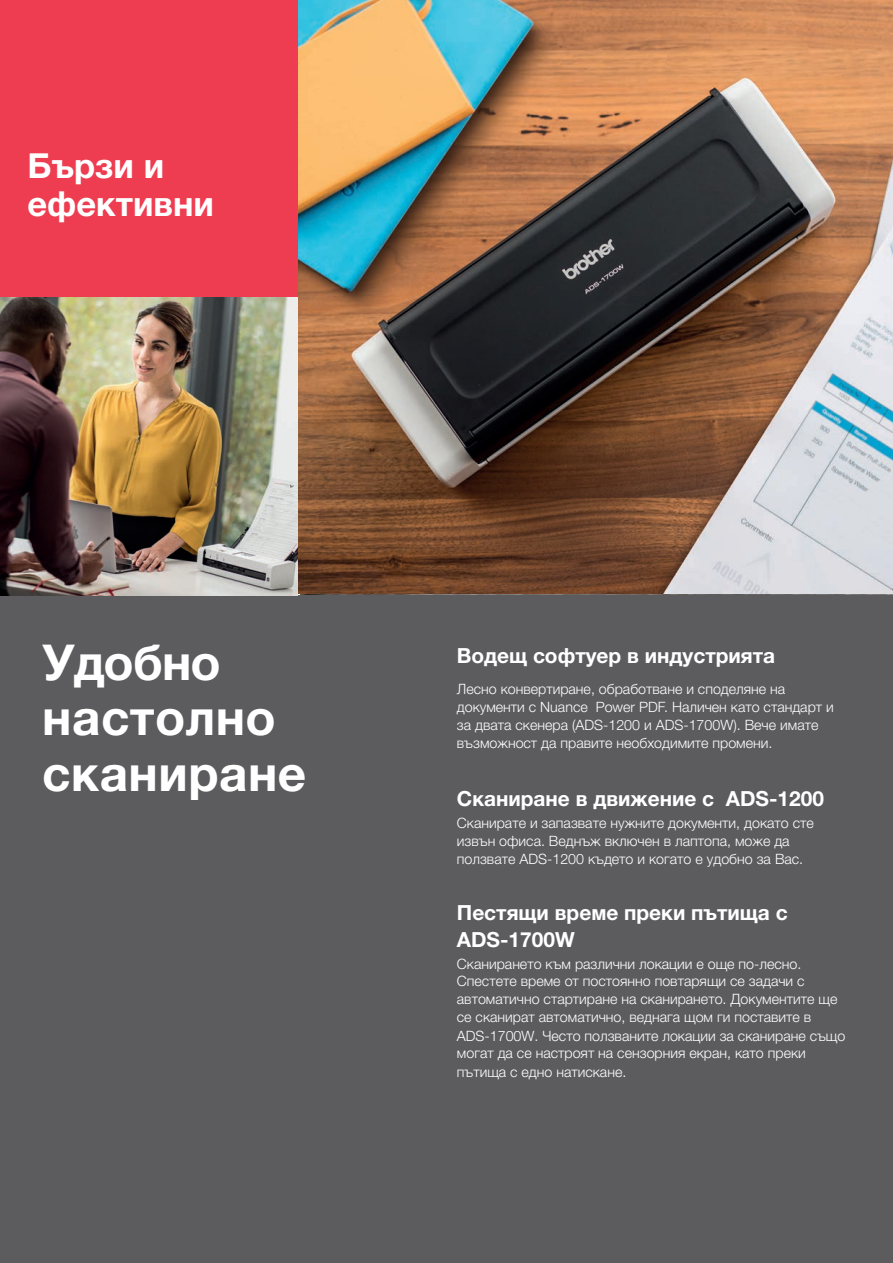
<style>
.page{position:relative;width:893px;height:1263px;background:#fff}
.page>*{position:absolute;margin:0;border:0;box-sizing:border-box;transform-origin:0 0}
.t1{font:700 49.5px/55.5px "Helvetica Neue LTW1 G";letter-spacing:.01em;color:#fff}
.t2{font:700 34.5px/37.5px "Helvetica Neue LTW1 G";color:#fff}
.t3{font:700 20.85px/26.7px "Helvetica Neue LTW1 G";color:#fff}
.t4{font:300 14.25px/18px "Helvetica Neue LTW1 G";color:#fff}
</style>
<div class="page">
<div style="left:0;top:595px;width:893px;height:668px;background:#5c5c5f"></div>
<div style="left:0;top:0;width:298px;height:298px;background:#ee3d50"></div>
<img style="left:0;top:298px;width:298px;height:297px">
<img style="left:298px;top:0;width:595px;height:594px">
<h2 class="t2" style="left:27px;top:147px;width:188px">Бързи и ефективни</h2>
<h1 class="t1" style="left:42px;top:634px;width:265px">Удобно настолно сканиране</h1>
<h3 class="t3" style="left:457px;top:642px;width:320px">Водещ софтуер в индустрията</h3>
<p class="t4" style="left:457px;top:679px;width:378px">Лесно конвертиране, обработване и споделяне на документи с Nuance Power PDF. Наличен като стандарт и за двата скенера (ADS-1200 и ADS-1700W). Вече имате възможност да правите необходимите промени.</p>
<h3 class="t3" style="left:457px;top:785px;width:369px">Сканиране в движение с ADS-1200</h3>
<p class="t4" style="left:457px;top:813px;width:358px">Сканирате и запазвате нужните документи, докато сте извън офиса. Веднъж включен в лаптопа, може да ползвате ADS-1200 където и когато е удобно за Вас.</p>
<h3 class="t3" style="left:457px;top:899px;width:332px">Пестящи време преки пътища с<br>ADS-1700W</h3>
<p class="t4" style="left:457px;top:954px;width:390px">Сканирането към различни локации е още по-лесно.<br>Спестете време от постоянно повтарящи се задачи с автоматично стартиране на сканирането. Документите ще се сканират автоматично, веднага щом ги поставите в ADS-1700W. Често ползваните локации за сканиране също могат да се настроят на сензорния екран, като преки пътища с едно натискане.</p>
</div>
